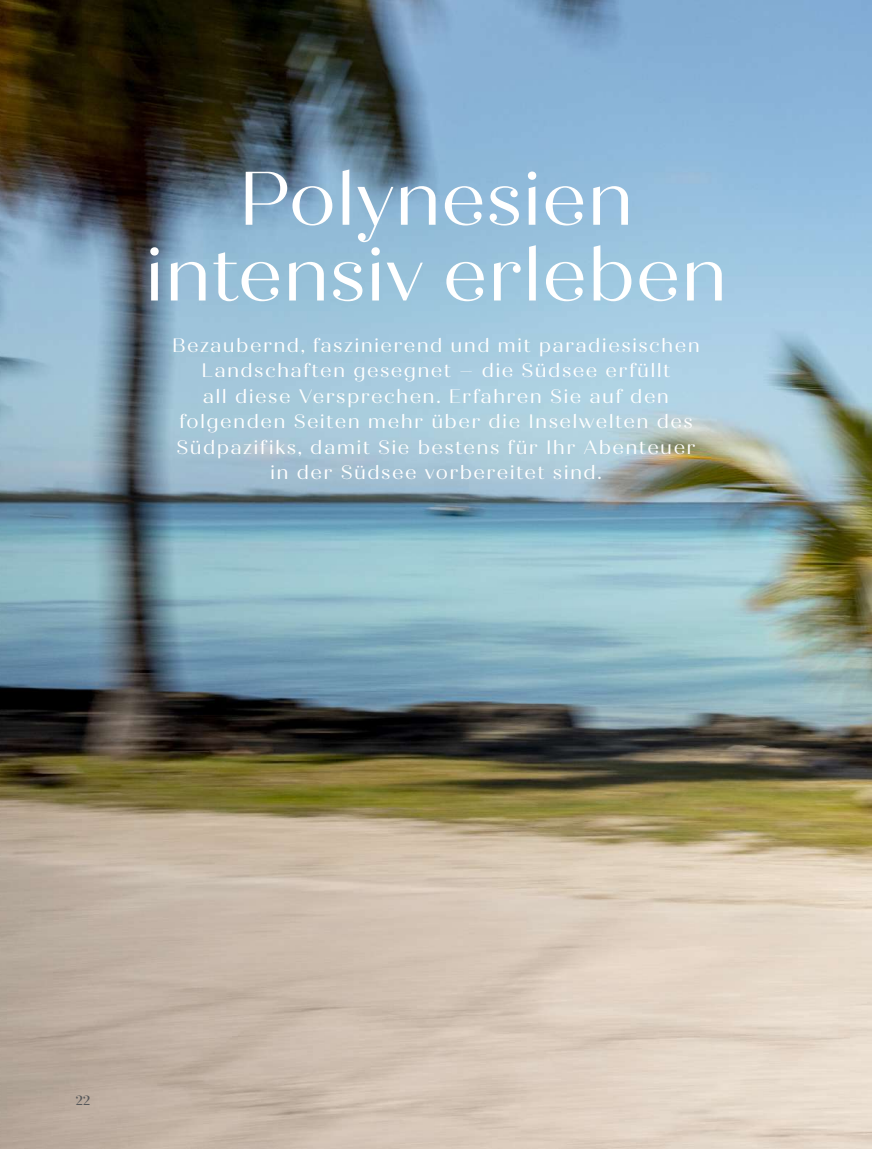
<style>
.page{position:relative;width:872px;height:1149px;background:#fff}
.page>*{position:absolute;margin:0;border:0;box-sizing:border-box;transform-origin:0 0}
.t1{font:75.75px/75.8px "Quiche Display";color:#fff;text-align:center}
.t2{font:19.5px/25.5px "Quiche Display";letter-spacing:.07em;color:#fff;text-align:center}
.t3{font:500 13.5px "Quiche Display";color:#57585a}
</style>
<div class="page">
<img style="left:0;top:0;width:872px;height:1148px">
<h1 class="t1" style="left:145px;top:162px;width:584px">Polynesien intensiv erleben</h1>
<p class="t2" style="left:172px;top:332px;width:529px">Bezaubernd, faszinierend und mit paradiesischen Landschaften gesegnet – die Südsee erfüllt<br>all diese Versprechen. Erfahren Sie auf den folgenden Seiten mehr über die Inselwelten des Südpazifiks, damit Sie bestens für Ihr Abenteuer in der Südsee vorbereitet sind.</p>
<p class="t3" style="left:75px;top:1092px;width:17px">22</p>
</div>
